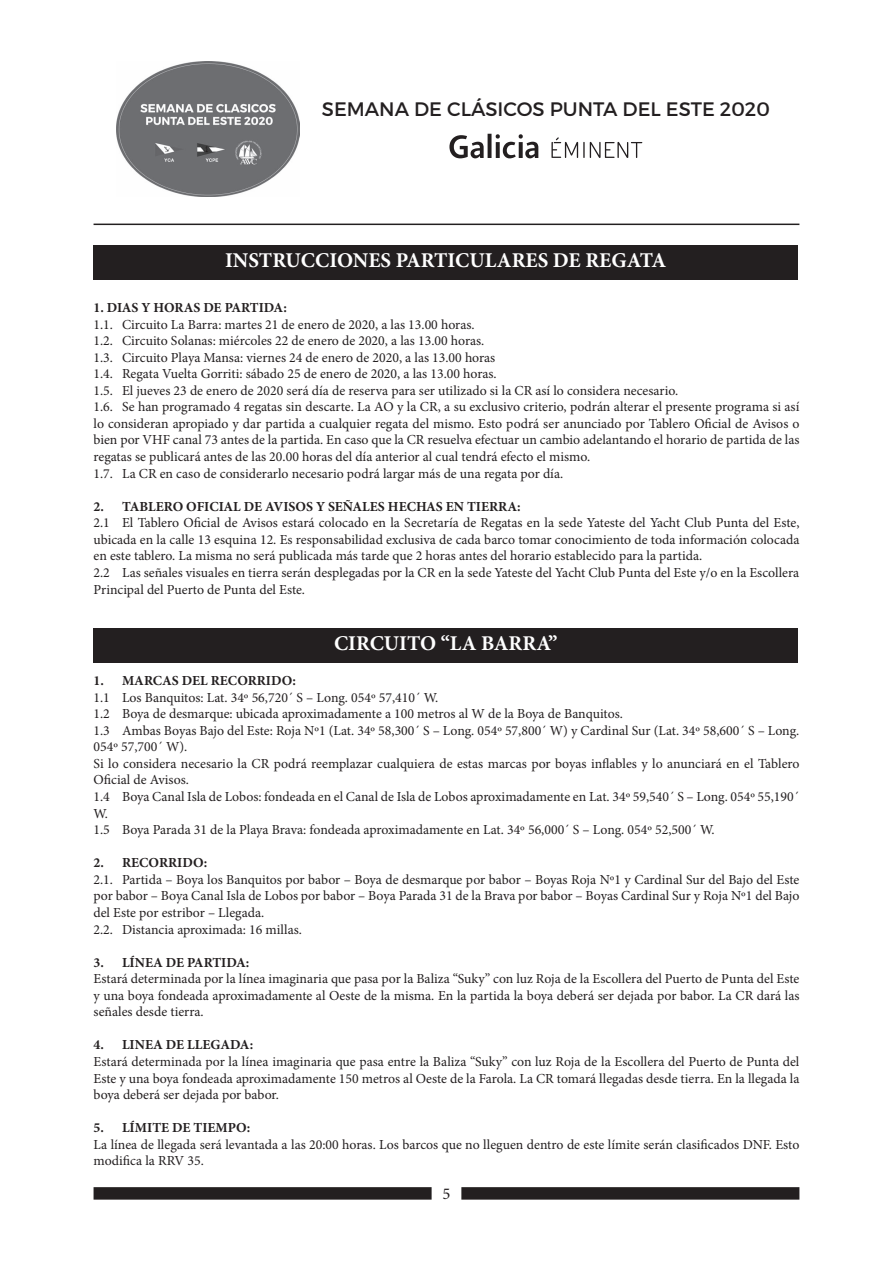
<style>
.page{position:relative;width:893px;height:1263px;background:#fff}
.page>*{position:absolute;margin:0;border:0;box-sizing:border-box;transform-origin:0 0}
.t1{font:700 21px "Minion Pro";color:#fff}
.t2{font:19.5px "Montserrat";color:#231f20}
.t3{font:16.5px "Minion Pro";color:#231f20}
.t4{font:13.8px/16.5px "Minion Pro";color:#231f20}
.t5{font:700 13.8px "Minion Pro";color:#231f20}
</style>
<div class="page">
<img style="left:117px;top:61px;width:183px;height:135px">
<hr style="left:94px;top:224px;width:705px;height:1px;background:#231f20">
<div style="left:94px;top:1188px;width:337px;height:11px;background:#231f20"></div>
<div style="left:94px;top:1187px;width:338px;height:12px;border:2px solid #231f20"></div>
<div style="left:462px;top:1188px;width:337px;height:11px;background:#231f20"></div>
<div style="left:461px;top:1187px;width:338px;height:12px;border:2px solid #231f20"></div>
<svg style="left:449px;top:134px;width:193px;height:24px"></svg>
<div style="left:94px;top:246px;width:704px;height:34px;background:#231f20"></div>
<div style="left:94px;top:628px;width:704px;height:35px;background:#231f20"></div>
<h2 class="t2" style="left:322px;top:97px;width:449px">SEMANA DE CLÁSICOS PUNTA DEL ESTE 2020</h2>
<h1 class="t1" style="left:225px;top:246px;width:443px">INSTRUCCIONES PARTICULARES DE REGATA</h1>
<p class="t5" style="left:94px;top:298px;width:195px">1. DIAS Y HORAS DE PARTIDA:</p>
<p class="t4" style="left:94px;top:316px;width:707px">1.1. Circuito La Barra: martes 21 de enero de 2020, a las 13.00 horas.<br>1.2. Circuito Solanas: miércoles 22 de enero de 2020, a las 13.00 horas.<br>1.3. Circuito Playa Mansa: viernes 24 de enero de 2020, a las 13.00 horas<br>1.4. Regata Vuelta Gorriti: sábado 25 de enero de 2020, a las 13.00 horas.<br>1.5. El jueves 23 de enero de 2020 será día de reserva para ser utilizado si la CR así lo considera necesario.<br>1.6. Se han programado 4 regatas sin descarte. La AO y la CR, a su exclusivo criterio, podrán alterar el presente programa si así lo consideran apropiado y dar partida a cualquier regata del mismo. Esto podrá ser anunciado por Tablero Oficial de Avisos o bien por VHF canal 73 antes de la partida. En caso que la CR resuelva efectuar un cambio adelantando el horario de partida de las regatas se publicará antes de las 20.00 horas del día anterior al cual tendrá efecto el mismo.<br>1.7. La CR en caso de considerarlo necesario podrá largar más de una regata por día.</p>
<p class="t5" style="left:94px;top:497px;width:429px">2. TABLERO OFICIAL DE AVISOS Y SEÑALES HECHAS EN TIERRA:</p>
<p class="t4" style="left:94px;top:515px;width:707px">2.1 El Tablero Oficial de Avisos estará colocado en la Secretaría de Regatas en la sede Yateste del Yacht Club Punta del Este, ubicada en la calle 13 esquina 12. Es responsabilidad exclusiva de cada barco tomar conocimiento de toda información colocada en este tablero. La misma no será publicada más tarde que 2 horas antes del horario establecido para la partida.<br>2.2 Las señales visuales en tierra serán desplegadas por la CR en la sede Yateste del Yacht Club Punta del Este y/o en la Escollera Principal del Puerto de Punta del Este.</p>
<h1 class="t1" style="left:334px;top:629px;width:225px">CIRCUITO “LA BARRA”</h1>
<p class="t5" style="left:94px;top:671px;width:204px">1. MARCAS DEL RECORRIDO:</p>
<p class="t4" style="left:94px;top:689px;width:707px">1.1 Los Banquitos: Lat. 34º 56,720´ S – Long. 054º 57,410´ W.<br>1.2 Boya de desmarque: ubicada aproximadamente a 100 metros al W de la Boya de Banquitos.<br>1.3 Ambas Boyas Bajo del Este: Roja Nº1 (Lat. 34º 58,300´ S – Long. 054º 57,800´ W) y Cardinal Sur (Lat. 34º 58,600´ S – Long.<br>054º 57,700´ W).<br>Si lo considera necesario la CR podrá reemplazar cualquiera de estas marcas por boyas inflables y lo anunciará en el Tablero Oficial de Avisos.<br>1.4 Boya Canal Isla de Lobos: fondeada en el Canal de Isla de Lobos aproximadamente en Lat. 34º 59,540´ S – Long. 054º 55,190´ W.<br>1.5 Boya Parada 31 de la Playa Brava: fondeada aproximadamente en Lat. 34º 56,000´ S – Long. 054º 52,500´ W.</p>
<p class="t5" style="left:94px;top:853px;width:115px">2. RECORRIDO:</p>
<p class="t4" style="left:94px;top:871px;width:707px">2.1. Partida – Boya los Banquitos por babor – Boya de desmarque por babor – Boyas Roja Nº1 y Cardinal Sur del Bajo del Este por babor – Boya Canal Isla de Lobos por babor – Boya Parada 31 de la Brava por babor – Boyas Cardinal Sur y Roja Nº1 del Bajo del Este por estribor – Llegada.<br>2.2. Distancia aproximada: 16 millas.</p>
<p class="t5" style="left:94px;top:952px;width:157px">3. LÍNEA DE PARTIDA:</p>
<p class="t4" style="left:94px;top:971px;width:707px;text-align:justify">Estará determinada por la línea imaginaria que pasa por la Baliza “Suky” con luz Roja de la Escollera del Puerto de Punta del Este y una boya fondeada aproximadamente al Oeste de la misma. En la partida la boya deberá ser dejada por babor. La CR dará las señales desde tierra.</p>
<p class="t5" style="left:94px;top:1035px;width:161px">4. LINEA DE LLEGADA:</p>
<p class="t4" style="left:94px;top:1053px;width:707px;text-align:justify">Estará determinada por la línea imaginaria que pasa entre la Baliza “Suky” con luz Roja de la Escollera del Puerto de Punta del Este y una boya fondeada aproximadamente 150 metros al Oeste de la Farola. La CR tomará llegadas desde tierra. En la llegada la boya deberá ser dejada por babor.</p>
<p class="t5" style="left:94px;top:1118px;width:158px">5. LÍMITE DE TIEMPO:</p>
<p class="t4" style="left:94px;top:1136px;width:707px">La línea de llegada será levantada a las 20:00 horas. Los barcos que no lleguen dentro de este límite serán clasificados DNF. Esto modifica la RRV 35.</p>
<p class="t3" style="left:442px;top:1183px;width:9px">5</p>
</div>
